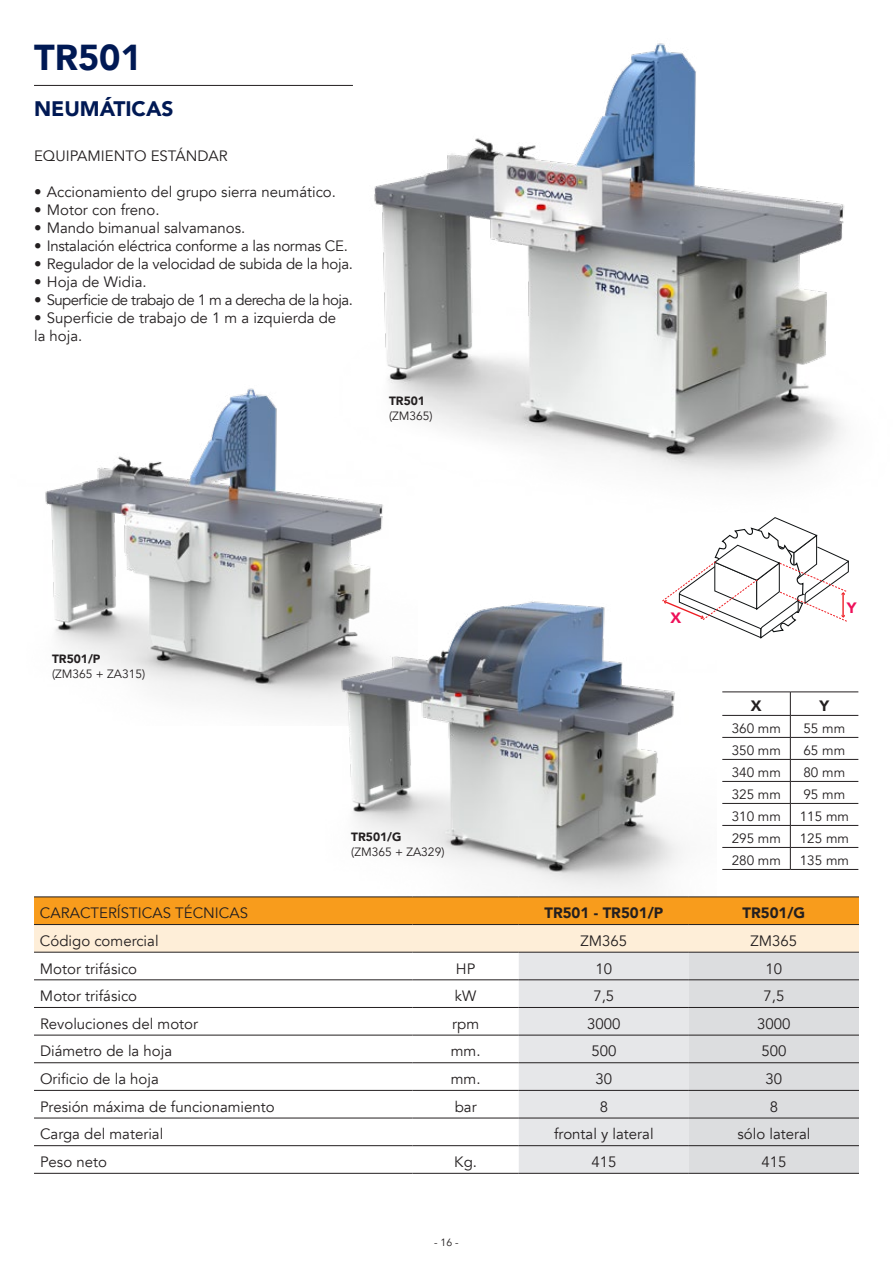
<style>
.page{position:relative;width:893px;height:1263px;background:#fff}
.page>*{position:absolute;margin:0;border:0;box-sizing:border-box;transform-origin:0 0}
.t1{font:900 36px "Avenir";color:#001954}
.t2{font:900 21px "Avenir";color:#001954}
.t3{font:15px/18px "Avenir";color:#231f20}
.t4{font:15px "Avenir";letter-spacing:-.02em;color:#231f20}
.t5{font:15px "Avenir";letter-spacing:-.04em;color:#231f20}
.t6{font:900 15px "Avenir";color:#231f20}
.t7{font:900 15px "Avenir";color:#ee1059}
.t8{font:13.5px "Avenir";color:#231f20}
.t9{font:12px "Avenir";color:#231f20}
.t10{font:900 12px "Avenir";color:#231f20}
.t11{font:10.5px "Avenir";color:#231f20}
</style>
<div class="page">
<img style="left:327px;top:43px;width:517px;height:435px">
<img style="left:45px;top:385px;width:372px;height:324px">
<img style="left:310px;top:553px;width:371px;height:343px">
<hr style="left:34px;top:85px;width:319px;height:1px;background:#231f20">
<hr style="left:722px;top:692px;width:68px;height:1px;background:#231f20">
<hr style="left:790px;top:692px;width:68px;height:1px;background:#231f20">
<hr style="left:722px;top:715px;width:68px;height:1px;background:#231f20">
<hr style="left:790px;top:715px;width:68px;height:1px;background:#231f20">
<hr style="left:722px;top:737px;width:68px;height:1px;background:#231f20">
<hr style="left:790px;top:737px;width:68px;height:1px;background:#231f20">
<hr style="left:722px;top:759px;width:68px;height:1px;background:#231f20">
<hr style="left:790px;top:759px;width:68px;height:1px;background:#231f20">
<hr style="left:722px;top:781px;width:68px;height:1px;background:#231f20">
<hr style="left:790px;top:781px;width:68px;height:1px;background:#231f20">
<hr style="left:722px;top:803px;width:68px;height:1px;background:#231f20">
<hr style="left:790px;top:803px;width:68px;height:1px;background:#231f20">
<hr style="left:722px;top:825px;width:68px;height:1px;background:#231f20">
<hr style="left:790px;top:825px;width:68px;height:1px;background:#231f20">
<hr style="left:722px;top:847px;width:68px;height:1px;background:#231f20">
<hr style="left:790px;top:847px;width:68px;height:1px;background:#231f20">
<svg style="left:790px;top:692px;width:1px;height:177px"></svg>
<hr style="left:722px;top:869px;width:68px;height:1px;background:#231f20">
<hr style="left:790px;top:869px;width:68px;height:1px;background:#231f20">
<svg style="left:661px;top:517px;width:188px;height:121px"></svg>
<svg style="left:34px;top:897px;width:825px;height:276px"></svg>
<hr style="left:34px;top:979px;width:378px;height:1px;background:#231f20">
<hr style="left:412px;top:979px;width:107px;height:1px;background:#231f20">
<hr style="left:519px;top:979px;width:170px;height:1px;background:#231f20">
<hr style="left:689px;top:979px;width:170px;height:1px;background:#231f20">
<hr style="left:34px;top:1007px;width:378px;height:1px;background:#231f20">
<hr style="left:412px;top:1007px;width:107px;height:1px;background:#231f20">
<hr style="left:519px;top:1007px;width:170px;height:1px;background:#231f20">
<hr style="left:689px;top:1007px;width:170px;height:1px;background:#231f20">
<hr style="left:34px;top:1035px;width:378px;height:1px;background:#231f20">
<hr style="left:412px;top:1035px;width:107px;height:1px;background:#231f20">
<hr style="left:519px;top:1035px;width:170px;height:1px;background:#231f20">
<hr style="left:689px;top:1035px;width:170px;height:1px;background:#231f20">
<hr style="left:34px;top:1062px;width:378px;height:1px;background:#231f20">
<hr style="left:412px;top:1062px;width:107px;height:1px;background:#231f20">
<hr style="left:519px;top:1062px;width:170px;height:1px;background:#231f20">
<hr style="left:689px;top:1062px;width:170px;height:1px;background:#231f20">
<hr style="left:34px;top:1090px;width:378px;height:1px;background:#231f20">
<hr style="left:412px;top:1090px;width:107px;height:1px;background:#231f20">
<hr style="left:519px;top:1090px;width:170px;height:1px;background:#231f20">
<hr style="left:689px;top:1090px;width:170px;height:1px;background:#231f20">
<hr style="left:34px;top:1118px;width:378px;height:1px;background:#231f20">
<hr style="left:412px;top:1118px;width:107px;height:1px;background:#231f20">
<hr style="left:519px;top:1118px;width:170px;height:1px;background:#231f20">
<hr style="left:689px;top:1118px;width:170px;height:1px;background:#231f20">
<hr style="left:34px;top:1145px;width:378px;height:1px;background:#231f20">
<hr style="left:412px;top:1145px;width:107px;height:1px;background:#231f20">
<hr style="left:519px;top:1145px;width:170px;height:1px;background:#231f20">
<hr style="left:689px;top:1145px;width:170px;height:1px;background:#231f20">
<hr style="left:34px;top:1173px;width:378px;height:1px;background:#231f20">
<hr style="left:412px;top:1173px;width:107px;height:1px;background:#231f20">
<hr style="left:519px;top:1173px;width:170px;height:1px;background:#231f20">
<hr style="left:689px;top:1173px;width:170px;height:1px;background:#231f20">
<hr style="left:34px;top:952px;width:378px;height:1px;background:#231f20">
<hr style="left:34px;top:896px;width:378px;height:1px;background:#231f20">
<hr style="left:34px;top:924px;width:378px;height:1px;background:#231f20">
<hr style="left:412px;top:896px;width:107px;height:1px;background:#231f20">
<hr style="left:412px;top:924px;width:107px;height:1px;background:#231f20">
<hr style="left:412px;top:952px;width:107px;height:1px;background:#231f20">
<hr style="left:519px;top:952px;width:170px;height:1px;background:#231f20">
<hr style="left:689px;top:952px;width:170px;height:1px;background:#231f20">
<hr style="left:519px;top:896px;width:170px;height:1px;background:#231f20">
<hr style="left:689px;top:896px;width:170px;height:1px;background:#231f20">
<hr style="left:519px;top:924px;width:170px;height:1px;background:#231f20">
<hr style="left:689px;top:924px;width:170px;height:1px;background:#231f20">
<h1 class="t1" style="left:34px;top:27px;width:109px">TR501</h1>
<h2 class="t2" style="left:34px;top:90px;width:141px">NEUMÁTICAS</h2>
<p class="t3" style="left:34px;top:147px;width:195px">EQUIPAMIENTO ESTÁNDAR</p>
<p class="t3" style="left:34px;top:183px;width:303px">• Accionamiento del grupo sierra neumático.</p>
<p class="t3" style="left:34px;top:201px;width:127px">• Motor con freno.</p>
<p class="t3" style="left:34px;top:219px;width:213px">• Mando bimanual salvamanos.</p>
<p class="t4" style="left:34px;top:237px;width:315px">• Instalación eléctrica conforme a las normas CE.</p>
<p class="t4" style="left:34px;top:255px;width:320px">• Regulador de la velocidad de subida de la hoja.</p>
<p class="t3" style="left:34px;top:273px;width:114px">• Hoja de Widia.</p>
<p class="t5" style="left:34px;top:291px;width:320px">• Superficie de trabajo de 1 m a derecha de la hoja.</p>
<p class="t3" style="left:34px;top:309px;width:304px">• Superficie de trabajo de 1 m a izquierda de la hoja.</p>
<p class="t10" style="left:389px;top:391px;width:37px">TR501</p>
<p class="t9" style="left:389px;top:408px;width:45px">(ZM365)</p>
<p class="t10" style="left:52px;top:649px;width:50px">TR501/P</p>
<p class="t9" style="left:52px;top:666px;width:95px">(ZM365 + ZA315)</p>
<p class="t10" style="left:351px;top:827px;width:52px">TR501/G</p>
<p class="t9" style="left:351px;top:844px;width:95px">(ZM365 + ZA329)</p>
<p class="t7" style="left:670px;top:605px;width:12px">X</p>
<p class="t7" style="left:847px;top:595px;width:11px">Y</p>
<p class="t6" style="left:751px;top:693px;width:12px">X</p>
<p class="t6" style="left:819px;top:693px;width:11px">Y</p>
<p class="t8" style="left:732px;top:720px;width:51px">360 mm</p>
<p class="t8" style="left:803px;top:720px;width:43px">55 mm</p>
<p class="t8" style="left:732px;top:742px;width:51px">350 mm</p>
<p class="t8" style="left:803px;top:742px;width:43px">65 mm</p>
<p class="t8" style="left:732px;top:764px;width:51px">340 mm</p>
<p class="t8" style="left:803px;top:764px;width:43px">80 mm</p>
<p class="t8" style="left:732px;top:786px;width:51px">325 mm</p>
<p class="t8" style="left:803px;top:786px;width:43px">95 mm</p>
<p class="t8" style="left:732px;top:808px;width:51px">310 mm</p>
<p class="t8" style="left:800px;top:808px;width:51px">115 mm</p>
<p class="t8" style="left:732px;top:830px;width:51px">295 mm</p>
<p class="t8" style="left:800px;top:830px;width:51px">125 mm</p>
<p class="t8" style="left:732px;top:852px;width:51px">280 mm</p>
<p class="t8" style="left:800px;top:852px;width:51px">135 mm</p>
<p class="t3" style="left:40px;top:904px;width:210px">CARACTERÍSTICAS TÉCNICAS</p>
<p class="t6" style="left:544px;top:900px;width:120px">TR501 - TR501/P</p>
<p class="t6" style="left:742px;top:900px;width:64px">TR501/G</p>
<p class="t3" style="left:40px;top:932px;width:120px">Código comercial</p>
<p class="t3" style="left:580px;top:932px;width:48px">ZM365</p>
<p class="t3" style="left:751px;top:932px;width:48px">ZM365</p>
<p class="t3" style="left:40px;top:960px;width:99px">Motor trifásico</p>
<p class="t3" style="left:456px;top:960px;width:21px">HP</p>
<p class="t3" style="left:595px;top:960px;width:18px">10</p>
<p class="t3" style="left:766px;top:960px;width:18px">10</p>
<p class="t3" style="left:40px;top:987px;width:99px">Motor trifásico</p>
<p class="t3" style="left:455px;top:987px;width:23px">kW</p>
<p class="t3" style="left:593px;top:987px;width:22px">7,5</p>
<p class="t3" style="left:763px;top:987px;width:22px">7,5</p>
<p class="t3" style="left:40px;top:1015px;width:160px">Revoluciones del motor</p>
<p class="t3" style="left:452px;top:1015px;width:28px">rpm</p>
<p class="t3" style="left:587px;top:1015px;width:35px">3000</p>
<p class="t3" style="left:757px;top:1015px;width:35px">3000</p>
<p class="t3" style="left:40px;top:1042px;width:134px">Diámetro de la hoja</p>
<p class="t3" style="left:451px;top:1042px;width:31px">mm.</p>
<p class="t3" style="left:591px;top:1042px;width:27px">500</p>
<p class="t3" style="left:761px;top:1042px;width:27px">500</p>
<p class="t3" style="left:40px;top:1070px;width:120px">Orificio de la hoja</p>
<p class="t3" style="left:451px;top:1070px;width:31px">mm.</p>
<p class="t3" style="left:595px;top:1070px;width:18px">30</p>
<p class="t3" style="left:766px;top:1070px;width:18px">30</p>
<p class="t3" style="left:40px;top:1098px;width:236px">Presión máxima de funcionamiento</p>
<p class="t3" style="left:455px;top:1098px;width:23px">bar</p>
<p class="t3" style="left:600px;top:1098px;width:10px">8</p>
<p class="t3" style="left:770px;top:1098px;width:10px">8</p>
<p class="t3" style="left:40px;top:1125px;width:125px">Carga del material</p>
<p class="t3" style="left:554px;top:1125px;width:101px">frontal y lateral</p>
<p class="t3" style="left:737px;top:1125px;width:75px">sólo lateral</p>
<p class="t3" style="left:40px;top:1153px;width:68px">Peso neto</p>
<p class="t3" style="left:454px;top:1153px;width:24px">Kg.</p>
<p class="t3" style="left:591px;top:1153px;width:27px">415</p>
<p class="t3" style="left:761px;top:1153px;width:27px">415</p>
<p class="t11" style="left:434px;top:1236px;width:26px">- 16 -</p>
</div>
